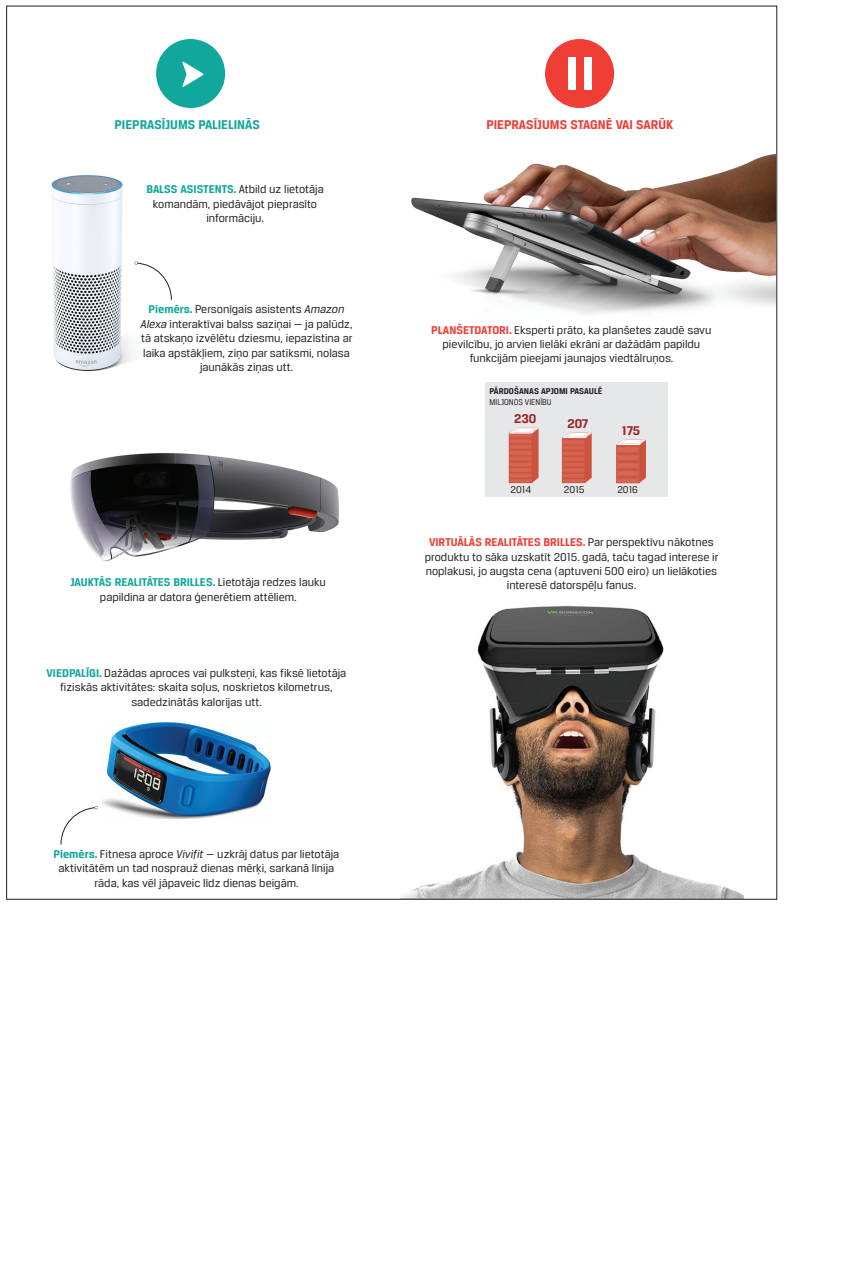
<style>
.page{position:relative;width:851px;height:1276px;background:#fff}
.page>*{position:absolute;margin:0;border:0;box-sizing:border-box;transform-origin:0 0}
.t1{font:700 13.5px "Breuer Text";color:#ee3e35}
.t2{font:700 13.5px "Breuer Text";color:#12a79d}
.t3{font:700 13.5px "Breuer Text";color:#9f2528}
.t4{font:12px/14.4px "Breuer Text";color:#231f20;text-align:center}
.t5{font:10.5px "Breuer Text";color:#231f20}
.t6{font:700 9px "Breuer Text";color:#231f20}
.t7{font:9px "Breuer Text";color:#231f20;scale:.94 1}
.s1{font-weight:700;color:#12a79d}
.s2{font-style:italic}
.s3{font-weight:700;color:#ee3e35}
</style>
<div class="page">
<img style="left:51px;top:175px;width:83px;height:196px">
<img style="left:70px;top:453px;width:269px;height:108px">
<img style="left:411px;top:91px;width:363px;height:224px">
<img style="left:401px;top:605px;width:342px;height:292px">
<div style="left:485px;top:382px;width:182px;height:115px;background:#e6e7e9"></div>
<svg style="left:509px;top:427px;width:29px;height:56px;background:#d46d5b"></svg>
<svg style="left:616px;top:439px;width:30px;height:44px"></svg>
<svg style="left:562px;top:432px;width:29px;height:51px"></svg>
<img style="left:103px;top:722px;width:167px;height:96px">
<svg style="left:156px;top:39px;width:69px;height:69px"></svg>
<div style="left:545px;top:39px;width:69px;height:69px;background:#ee3e35;border-radius:50%"></div>
<div style="left:567px;top:57px;width:8px;height:33px;background:#fff"></div>
<div style="left:583px;top:57px;width:8px;height:33px;background:#fff"></div>
<svg style="left:61px;top:806px;width:37px;height:39px"></svg>
<svg style="left:134px;top:261px;width:38px;height:39px"></svg>
<p class="t2" style="left:114px;top:117px;width:147px">PIEPRASĪJUMS PALIELINĀS</p>
<p class="t1" style="left:486px;top:117px;width:188px">PIEPRASĪJUMS STAGNĒ VAI SARŪK</p>
<p class="t4" style="left:146px;top:182px;width:179px"><span class="s1">BALSS ASISTENTS.</span> Atbild uz lietotāja komandām, piedāvājot pieprasīto informāciju.</p>
<p class="t4" style="left:140px;top:302px;width:214px"><span class="s1">Piemērs.</span> Personīgais asistents <span class="s2">Amazon Alexa</span> interaktīvai balss saziņai — ja palūdz, tā atskaņo izvēlētu dziesmu, iepazīstina ar laika apstākļiem, ziņo par satiksmi, nolasa jaunākās ziņas utt.</p>
<p class="t4" style="left:70px;top:575px;width:257px"><span class="s1">JAUKTĀS REALITĀTES BRILLES.</span> Lietotāja redzes lauku papildina ar datora ģenerētiem attēliem.</p>
<p class="t4" style="left:46px;top:665px;width:301px"><span class="s1">VIEDPALĪGI.</span> Dažādas aproces vai pulksteņi, kas fiksē lietotāja fiziskās aktivitātes: skaita soļus, noskrietos kilometrus, sadedzinātās kalorijas utt.</p>
<p class="t4" style="left:53px;top:846px;width:287px"><span class="s1">Piemērs.</span> Fitnesa aproce <span class="s2">Vivifit</span> — uzkrāj datus par lietotāja aktivitātēm un tad nosprauž dienas mērķi, sarkanā līnija rāda, kas vēl jāpaveic līdz dienas beigām.</p>
<p class="t4" style="left:431px;top:322px;width:282px"><span class="s3">PLANŠETDATORI.</span> Eksperti prāto, ka planšetes zaudē savu pievilcību, jo arvien lielāki ekrāni ar dažādām papildu funkcijām pieejami jaunajos viedtālruņos.</p>
<p class="t6" style="left:489px;top:386px;width:114px">PĀRDOŠANAS APJOMI PASAULĒ</p>
<p class="t7" style="left:489px;top:397px;width:68px">MILJONOS VIENĪBU</p>
<p class="t3" style="left:514px;top:411px;width:24px">230</p>
<p class="t3" style="left:567px;top:416px;width:22px">207</p>
<p class="t3" style="left:621px;top:423px;width:20px">175</p>
<p class="t5" style="left:510px;top:484px;width:22px">2014</p>
<p class="t5" style="left:564px;top:484px;width:22px">2015</p>
<p class="t5" style="left:617px;top:484px;width:22px">2016</p>
<p class="t4" style="left:425px;top:535px;width:295px"><span class="s3">VIRTUĀLĀS REALITĀTES BRILLES.</span> Par perspektīvu nākotnes produktu to sāka uzskatīt 2015. gadā, taču tagad interese ir noplakusi, jo augsta cena (aptuveni 500 eiro) un lielākoties interesē datorspēļu fanus.</p>
</div>
